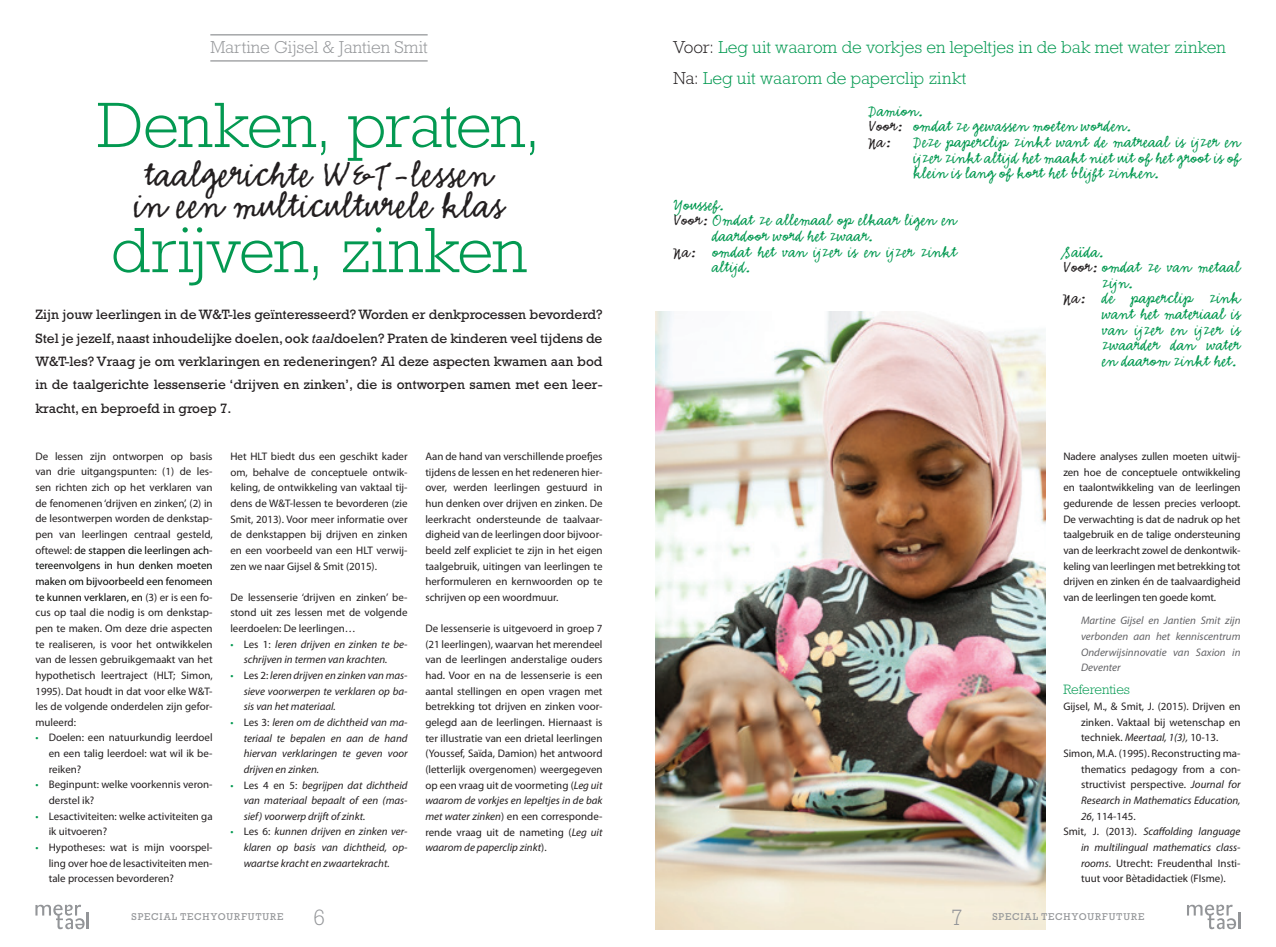
<style>
.page{position:relative;width:1276px;height:947px;background:#fff}
.page>*{position:absolute;margin:0;border:0;box-sizing:border-box;transform-origin:0 0}
.t1{font:300 65px/125px "Rockwell Std";letter-spacing:-.015em;color:#039951}
.t2{font:40px/31.2px "Emmascript MVB Std";color:#231f20}
.t3{font:300 22.5px "Rockwell Std";color:#939598}
.t4{font:17.5px/15.6px "Emmascript MVB Std";color:#039951}
.t5{font:300 17.5px/31.2px "Rockwell Std";letter-spacing:-.005em;color:#039951}
.t6{font:300 17.5px "Rockwell Std";color:#939598}
.t7{font:13.75px/23.5px "Rockwell Std";color:#231f20;text-align:justify}
.t8{font:300 13.75px "Rockwell Std";color:#039951}
.t9{font:11px/15.6px "Myriad Pro";color:#231f20;text-align:justify}
.t10{font:italic 11px/15.6px "Myriad Pro";color:#231f20;text-align:justify}
.t11{font:italic 11px/15.6px "Myriad Pro";color:#636366;text-align:justify}
.t12{font:10px "Rockwell Std";letter-spacing:.1em;color:#939598}
.s1{color:#231f20}
.s2{font-style:italic}
.s3{color:#040503}
.s4{color:#039951}
.s5{font-style:normal;color:#039951}
.s6{font-style:normal}
</style>
<div class="page">
<img style="left:656px;top:312px;width:389px;height:616px">
<svg style="left:35px;top:904px;width:54px;height:24px"></svg>
<svg style="left:1187px;top:904px;width:53px;height:24px"></svg>
<hr style="left:210px;top:34px;width:218px;height:1px;background:#939598">
<hr style="left:210px;top:60px;width:218px;height:1px;background:#939598">
<h3 class="t6" style="left:210px;top:37px;width:219px">Martine Gijsel &amp; Jantien Smit</h3>
<h3 class="t5" style="left:673px;top:32px;width:554px"><span class="s1">Voor:</span> Leg uit waarom de vorkjes en lepeltjes in de bak met water zinken<br><span class="s1">Na:</span> Leg uit waarom de paperclip zinkt</h3>
<h1 class="t1" style="left:97px;top:62px;width:445px">Denken, praten, drijven, zinken</h1>
<p class="t7" style="left:35px;top:302px;width:568px">Zijn jouw leerlingen in de W&amp;T-les geïnteresseerd? Worden er denkprocessen bevorderd?<br>Stel je jezelf, naast inhoudelijke doelen, ook <span class="s2">taal</span>doelen? Praten de kinderen veel tijdens de W&amp;T-les? Vraag je om verklaringen en redeneringen? Al deze aspecten kwamen aan bod in de taalgerichte lessenserie ‘drijven en zinken’, die is ontworpen samen met een leer&shy;kracht, en beproefd in groep 7.</p>
<p class="t9" style="left:35px;top:448px;width:179px">De lessen zijn ontworpen op basis van drie uitgangspunten: (1) de les&shy;sen richten zich op het verklaren van de fenomenen ‘drijven en zinken’, (2) in de lesontwerpen worden de denkstap&shy;pen van leerlingen centraal gesteld, oftewel: <span class="s3">de stappen die leerlingen ach&shy;tereenvolgens in hun denken moeten maken om bijvoorbeeld een fenomeen te kunnen verklaren, en</span> (3) er is een fo&shy;cus op taal die nodig is om denkstap&shy;pen te maken. Om deze drie aspecten te realiseren, is voor het ontwikkelen van de lessen gebruikgemaakt van het hypothetisch leertraject (HLT; Simon, 1995). Dat houdt in dat voor elke W&amp;T&shy;les de volgende onderdelen zijn gefor&shy;muleerd:</p>
<p class="t9" style="left:49px;top:729px;width:165px;text-indent:-13px"><span class="s4">•</span> Doelen: een natuurkundig leerdoel en een talig leerdoel: wat wil ik be&shy;reiken?</p>
<p class="t9" style="left:49px;top:776px;width:165px;text-indent:-13px"><span class="s4">•</span> Beginpunt: welke voorkennis veron&shy;derstel ik?</p>
<p class="t9" style="left:49px;top:807px;width:165px;text-indent:-13px"><span class="s4">•</span> Lesactiviteiten: welke activiteiten ga ik uitvoeren?</p>
<p class="t9" style="left:49px;top:838px;width:165px;text-indent:-13px"><span class="s4">•</span> Hypotheses: wat is mijn voorspel&shy;ling over hoe de lesactiviteiten men&shy;tale processen bevorderen?</p>
<h2 class="t2" style="left:134px;top:160px;width:371px">taalgerichte W&amp;T-lessen in een multiculturele klas</h2>
<p class="t9" style="left:425px;top:448px;width:179px">Aan de hand van verschillende proefjes tijdens de lessen en het redeneren hier&shy;over, werden leerlingen gestuurd in hun denken over drijven en zinken. De leerkracht ondersteunde de taalvaar&shy;digheid van de leerlingen door bijvoor&shy;beeld zelf expliciet te zijn in het eigen taalgebruik, uitingen van leerlingen te herformuleren en kernwoorden op te schrijven op een woordmuur.</p>
<p class="t9" style="left:425px;top:620px;width:179px">De lessenserie is uitgevoerd in groep 7 (21 leerlingen), waarvan het merendeel van de leerlingen anderstalige ouders had. Voor en na de lessenserie is een aantal stellingen en open vragen met betrekking tot drijven en zinken voor&shy;gelegd aan de leerlingen. Hiernaast is ter illustratie van een drietal leerlingen (Youssef, Saïda, Damion) het antwoord (letterlijk overgenomen) weergegeven op een vraag uit de voormeting (<span class="s2">Leg uit waarom de vorkjes en lepeltjes in de bak met water zinken</span>) en een corresponde&shy;rende vraag uit de nameting (<span class="s2">Leg uit waarom de paperclip zinkt</span>).</p>
<p class="t9" style="left:230px;top:448px;width:179px">Het HLT biedt dus een geschikt kader om, behalve de conceptuele ontwik&shy;keling, de ontwikkeling van vaktaal tij&shy;dens de W&amp;T-lessen te bevorderen (zie Smit, 2013). Voor meer informatie over de denkstappen bij drijven en zinken en een voorbeeld van een HLT verwij&shy;zen we naar Gijsel &amp; Smit (2015).</p>
<p class="t9" style="left:230px;top:589px;width:179px">De lessenserie ‘drijven en zinken’ be&shy;stond uit zes lessen met de volgende leerdoelen: De leerlingen…</p>
<p class="t10" style="left:244px;top:635px;width:165px;text-indent:-13px"><span class="s5">•</span> <span class="s6">Les 1:</span> leren drijven en zinken te be&shy;schrijven in termen van krachten.</p>
<p class="t10" style="left:244px;top:667px;width:165px;text-indent:-13px"><span class="s5">•</span> <span class="s6">Les 2:</span> leren drijven en zinken van mas&shy;sieve voorwerpen te verklaren op ba&shy;sis van het materiaal.</p>
<p class="t10" style="left:244px;top:714px;width:165px;text-indent:-13px"><span class="s5">•</span> <span class="s6">Les 3:</span> leren om de dichtheid van ma&shy;teriaal te bepalen en aan de hand hiervan verklaringen te geven voor drijven en zinken.</p>
<p class="t10" style="left:244px;top:776px;width:165px;text-indent:-13px"><span class="s5">•</span> <span class="s6">Les 4 en 5:</span> begrijpen dat dichtheid van materiaal bepaalt of een (mas&shy;sief) voorwerp drijft of zinkt.</p>
<p class="t10" style="left:244px;top:823px;width:165px;text-indent:-13px"><span class="s5">•</span> <span class="s6">Les 6:</span> kunnen drijven en zinken ver&shy;klaren op basis van dichtheid, op&shy;waartse kracht en zwaartekracht.</p>
<h3 class="t4" style="left:868px;top:103px;width:265px">Damion.<br><span class="s1">Voor:</span> omdat ze gewassen moeten worden.<br><span class="s1">Na:</span></h3>
<h3 class="t4" style="left:913px;top:135px;width:329px;text-align:justify">Deze paperclip zinkt want de matreaal is ijzer en ijzer zinkt altijd het maakt niet uit of het groot is of klein is lang of kort het blijft zinken.</h3>
<h3 class="t4" style="left:673px;top:197px;width:53px">Youssef.</h3>
<h3 class="t4" style="left:673px;top:213px;width:285px"><span class="s1">Voor:</span> Omdat ze allemaal op elkaar ligen en</h3>
<h3 class="t4" style="left:712px;top:228px;width:163px">daardoor word het zwaar.</h3>
<h3 class="t4" style="left:673px;top:244px;width:285px"><span class="s1">Na:</span> omdat het van ijzer is en ijzer zinkt</h3>
<h3 class="t4" style="left:712px;top:260px;width:40px">altijd.</h3>
<h3 class="t4" style="left:1063px;top:244px;width:43px">Saïda.</h3>
<h3 class="t4" style="left:1063px;top:260px;width:179px"><span class="s1">Voor:</span> omdat ze van metaal</h3>
<h3 class="t4" style="left:1102px;top:275px;width:33px">zijn.</h3>
<h3 class="t4" style="left:1063px;top:291px;width:179px"><span class="s1">Na:</span> de paperclip zink</h3>
<h3 class="t4" style="left:1102px;top:306px;width:140px">want het materiaal is</h3>
<h3 class="t4" style="left:1102px;top:322px;width:140px">van ijzer en ijzer is</h3>
<h3 class="t4" style="left:1102px;top:338px;width:140px">zwaarder dan water</h3>
<h3 class="t4" style="left:1102px;top:353px;width:137px">en daarom zinkt het.</h3>
<p class="t9" style="left:1063px;top:448px;width:179px">Nadere analyses zullen moeten uitwij&shy;zen hoe de conceptuele ontwikkeling en taalontwikkeling van de leerlingen gedurende de lessen precies verloopt.<br>De verwachting is dat de nadruk op het taalgebruik en de talige ondersteuning van de leerkracht zowel de denkontwik&shy;keling van leerlingen met betrekking tot drijven en zinken én de taalvaardigheid van de leerlingen ten goede komt.</p>
<p class="t11" style="left:1081px;top:612px;width:161px">Martine Gijsel en Jantien Smit zijn verbonden aan het kenniscentrum Onderwijsinnovatie van Saxion in Deventer</p>
<p class="t8" style="left:1063px;top:681px;width:68px">Referenties</p>
<p class="t9" style="left:1063px;top:698px;width:179px">Gijsel, M., &amp; Smit, J. (2015). Drijven en</p>
<p class="t9" style="left:1081px;top:713px;width:161px">zinken. Vaktaal bij wetenschap en</p>
<p class="t9" style="left:1081px;top:729px;width:139px">techniek. <span class="s2">Meertaal, 1(3),</span> 10-13.</p>
<p class="t9" style="left:1063px;top:745px;width:179px">Simon, M.A. (1995). Reconstructing ma-</p>
<p class="t9" style="left:1081px;top:760px;width:161px">thematics pedagogy from a con-</p>
<p class="t9" style="left:1081px;top:776px;width:161px">structivist perspective. <span class="s2">Journal for</span></p>
<p class="t10" style="left:1081px;top:791px;width:161px">Research in Mathematics Education,</p>
<p class="t9" style="left:1081px;top:807px;width:56px"><span class="s2">26</span>, 114-145.</p>
<p class="t10" style="left:1063px;top:823px;width:179px"><span class="s6">Smit, J. (2013).</span> Scaffolding language</p>
<p class="t10" style="left:1081px;top:838px;width:161px">in multilingual mathematics class-</p>
<p class="t9" style="left:1081px;top:854px;width:161px"><span class="s2">rooms</span>. Utrecht: Freudenthal Insti-</p>
<p class="t9" style="left:1081px;top:870px;width:146px">tuut voor Bètadidactiek (FIsme).</p>
<p class="t12" style="left:132px;top:910px;width:153px">SPECIAL TechYourFuture</p>
<h3 class="t3" style="left:313px;top:903px;width:13px">6</h3>
<h3 class="t3" style="left:951px;top:903px;width:13px">7</h3>
<p class="t12" style="left:992px;top:910px;width:153px">SPECIAL TechYourFuture</p>
</div>
